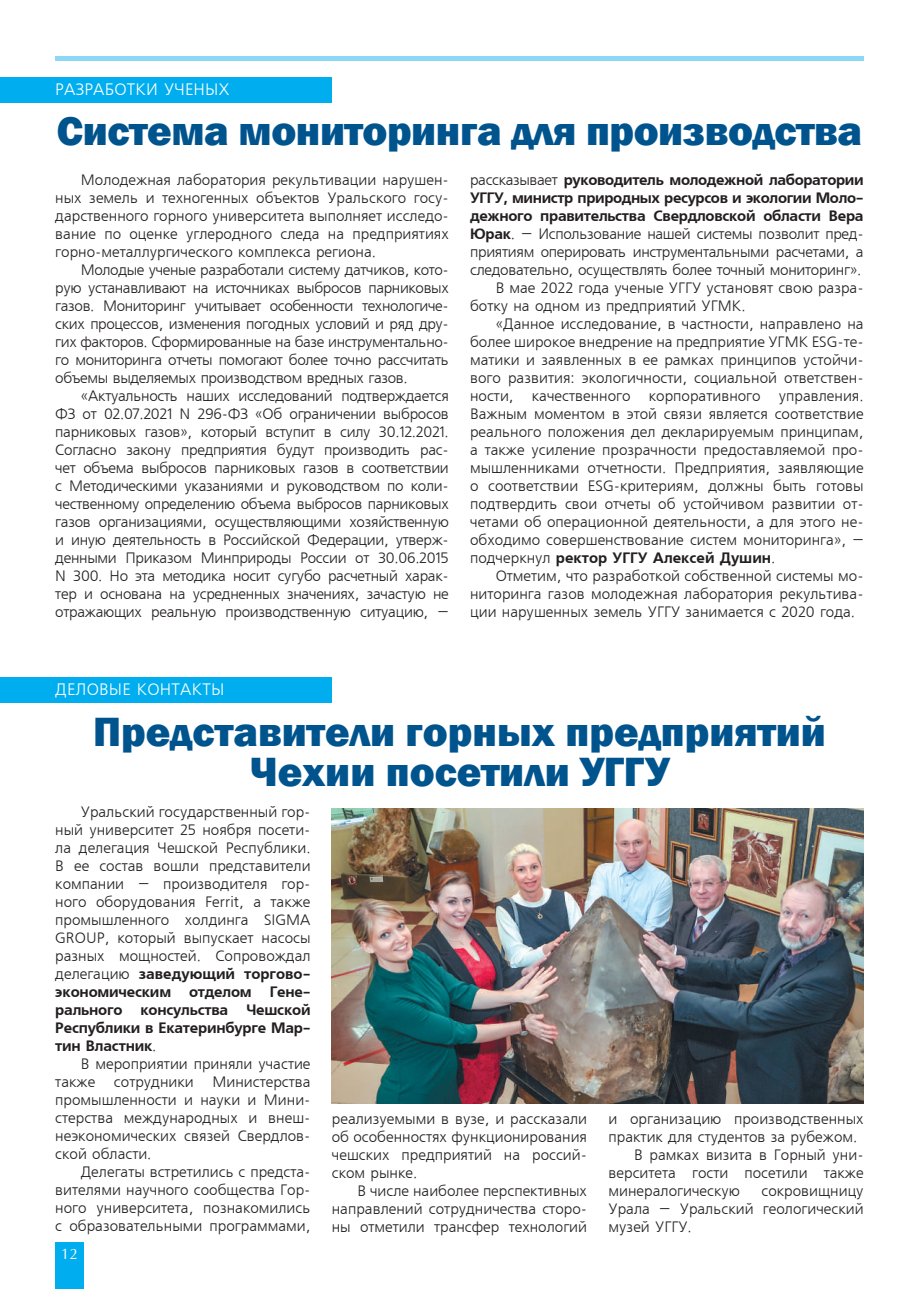
<style>
.page{position:relative;width:919px;height:1289px;background:#fff}
.page>*{position:absolute;margin:0;border:0;box-sizing:border-box;transform-origin:0 0}
.t1{font:800 42px/40.5px "Franklin Gothic";color:#00548e;text-align:center}
.t2{font:16.5px "Free Set CTT";letter-spacing:.01em;color:#fff}
.t3{font:15px/18px "Free Set CTT";color:#231f20;text-align:justify}
.t4{font:15px/18px "AXP Free Set C Bold";letter-spacing:-.015em;color:#231f20;text-align:justify}
.t5{font:15px "Free Set CTT";letter-spacing:-.02em;color:#231f20}
.t6{font:15px "AG Opus";color:#fff}
.s1{font-family:"Free Set CTT"}
.s2{font-family:"AXP Free Set C Bold"}
</style>
<div class="page">
<div style="left:55px;top:1242px;width:28px;height:46px;background:#00aeef"></div>
<hr style="left:55px;top:56px;width:808px;height:4px;background:#8dd7f7">
<div style="left:0;top:78px;width:332px;height:25px;background:#00aeef"></div>
<div style="left:0;top:677px;width:332px;height:26px;background:#00aeef"></div>
<img style="left:332px;top:808px;width:531px;height:295px">
<p class="t2" style="left:55px;top:81px;width:175px">РАЗРАБОТКИ УЧЕНЫХ</p>
<h1 class="t1" style="left:57px;top:111px;width:806px">Система мониторинга для производства</h1>
<p class="t3" style="left:55px;top:172px;width:395px;text-indent:26px">Молодежная лаборатория рекультивации нарушен&shy;ных земель и техногенных объектов Уральского госу&shy;дарственного горного университета выполняет исследо&shy;вание по оценке углеродного следа на предприятиях горно-металлургического комплекса региона.</p>
<p class="t3" style="left:55px;top:262px;width:395px;text-indent:26px">Молодые ученые разработали систему датчиков, кото&shy;рую устанавливают на источниках выбросов парниковых газов. Мониторинг учитывает особенности технологиче&shy;ских процессов, изменения погодных условий и ряд дру&shy;гих факторов. Сформированные на базе инструментально&shy;го мониторинга отчеты помогают более точно рассчитать объемы выделяемых производством вредных газов.</p>
<p class="t3" style="left:55px;top:388px;width:395px;text-indent:26px">«Актуальность наших исследований подтверждается ФЗ от 02.07.2021 N 296-ФЗ «Об ограничении выбросов парниковых газов», который вступит в силу 30.12.2021.<br>Согласно закону предприятия будут производить рас&shy;чет объема выбросов парниковых газов в соответствии с Методическими указаниями и руководством по коли&shy;чественному определению объема выбросов парниковых газов организациями, осуществляющими хозяйственную и иную деятельность в Российской Федерации, утверж&shy;денными Приказом Минприроды России от 30.06.2015<br>N 300. Но эта методика носит сугубо расчетный харак&shy;тер и основана на усредненных значениях, зачастую не отражающих реальную производственную ситуацию, –</p>
<p class="t4" style="left:470px;top:171px;width:395px"><span class="s1">рассказывает</span> руководитель молодежной лаборатории УГГУ, министр природных ресурсов и экологии Моло&shy;дежного правительства Свердловской области Вера</p>
<p class="t5" style="left:470px;top:226px;width:395px"><span class="s2">Юрак</span>. – Использование нашей системы позволит пред-</p>
<p class="t5" style="left:470px;top:244px;width:395px">приятиям оперировать инструментальными расчетами, а</p>
<p class="t5" style="left:470px;top:262px;width:392px">следовательно, осуществлять более точный мониторинг».</p>
<p class="t3" style="left:495px;top:280px;width:369px">В мае 2022 года ученые УГГУ установят свою разра-</p>
<p class="t3" style="left:470px;top:298px;width:277px">ботку на одном из предприятий УГМК.</p>
<p class="t3" style="left:495px;top:316px;width:369px">«Данное исследование, в частности, направлено на</p>
<p class="t3" style="left:470px;top:334px;width:395px">более широкое внедрение на предприятие УГМК ESG-те-</p>
<p class="t3" style="left:470px;top:352px;width:395px">матики и заявленных в ее рамках принципов устойчи-</p>
<p class="t3" style="left:470px;top:370px;width:395px">вого развития: экологичности, социальной ответствен-</p>
<p class="t3" style="left:470px;top:388px;width:395px">ности, качественного корпоративного управления.</p>
<p class="t3" style="left:470px;top:406px;width:395px">Важным моментом в этой связи является соответствие</p>
<p class="t3" style="left:470px;top:424px;width:395px">реального положения дел декларируемым принципам,</p>
<p class="t3" style="left:470px;top:442px;width:395px">а также усиление прозрачности предоставляемой про-</p>
<p class="t3" style="left:470px;top:460px;width:395px">мышленниками отчетности. Предприятия, заявляющие</p>
<p class="t3" style="left:470px;top:478px;width:395px">о соответствии ESG-критериям, должны быть готовы</p>
<p class="t3" style="left:470px;top:496px;width:395px">подтвердить свои отчеты об устойчивом развитии от-</p>
<p class="t3" style="left:470px;top:514px;width:395px">четами об операционной деятельности, а для этого не-</p>
<p class="t3" style="left:470px;top:532px;width:395px">обходимо совершенствование систем мониторинга», –</p>
<p class="t4" style="left:470px;top:549px;width:307px"><span class="s1">подчеркнул</span> ректор УГГУ Алексей Душин<span class="s1">.</span></p>
<p class="t3" style="left:470px;top:568px;width:395px;text-indent:26px">Отметим, что разработкой собственной системы мо&shy;ниторинга газов молодежная лаборатория рекультива&shy;ции нарушенных земель УГГУ занимается с 2020 года.</p>
<p class="t2" style="left:55px;top:680px;width:170px">ДЕЛОВЫЕ КОНТАКТЫ</p>
<h1 class="t1" style="left:93px;top:711px;width:734px">Представители горных предприятий<br>Чехии посетили УГГУ</h1>
<p class="t3" style="left:55px;top:803px;width:257px;text-indent:26px">Уральский государственный гор&shy;ный университет 25 ноября посети&shy;ла делегация Чешской Республики.<br>В ее состав вошли представители компании – производителя гор&shy;ного оборудования Ferrit, а также промышленного холдинга SIGMA GROUP, который выпускает насосы разных мощностей. Сопровождал</p>
<p class="t4" style="left:55px;top:965px;width:257px"><span class="s1">делегацию</span> заведующий торгово&shy;экономическим отделом Гене&shy;рального консульства Чешской Республики в Екатеринбурге Мар&shy;тин Властник<span class="s1">.</span></p>
<p class="t3" style="left:55px;top:1055px;width:257px;text-indent:26px">В мероприятии приняли участие также сотрудники Министерства промышленности и науки и Мини&shy;стерства международных и внеш&shy;неэкономических связей Свердлов&shy;ской области.</p>
<p class="t3" style="left:55px;top:1163px;width:257px;text-indent:26px">Делегаты встретились с предста&shy;вителями научного сообщества Гор&shy;ного университета, познакомились с образовательными программами,</p>
<p class="t6" style="left:61px;top:1246px;width:18px">12</p>
<p class="t3" style="left:332px;top:1110px;width:257px">реализуемыми в вузе, и рассказали об особенностях функционирования чешских предприятий на россий&shy;ском рынке.</p>
<p class="t3" style="left:332px;top:1182px;width:257px;text-indent:26px">В числе наиболее перспективных направлений сотрудничества сторо&shy;ны отметили трансфер технологий</p>
<p class="t3" style="left:608px;top:1110px;width:256px">и организацию производственных</p>
<p class="t3" style="left:608px;top:1128px;width:250px">практик для студентов за рубежом.</p>
<p class="t3" style="left:634px;top:1146px;width:231px">В рамках визита в Горный уни-</p>
<p class="t3" style="left:608px;top:1164px;width:256px">верситета гости посетили также</p>
<p class="t3" style="left:608px;top:1182px;width:133px">минералогическую</p>
<p class="t3" style="left:608px;top:1182px;width:256px;text-indent:153px">сокровищницу Урала – Уральский геологический музей УГГУ.</p>
</div>
